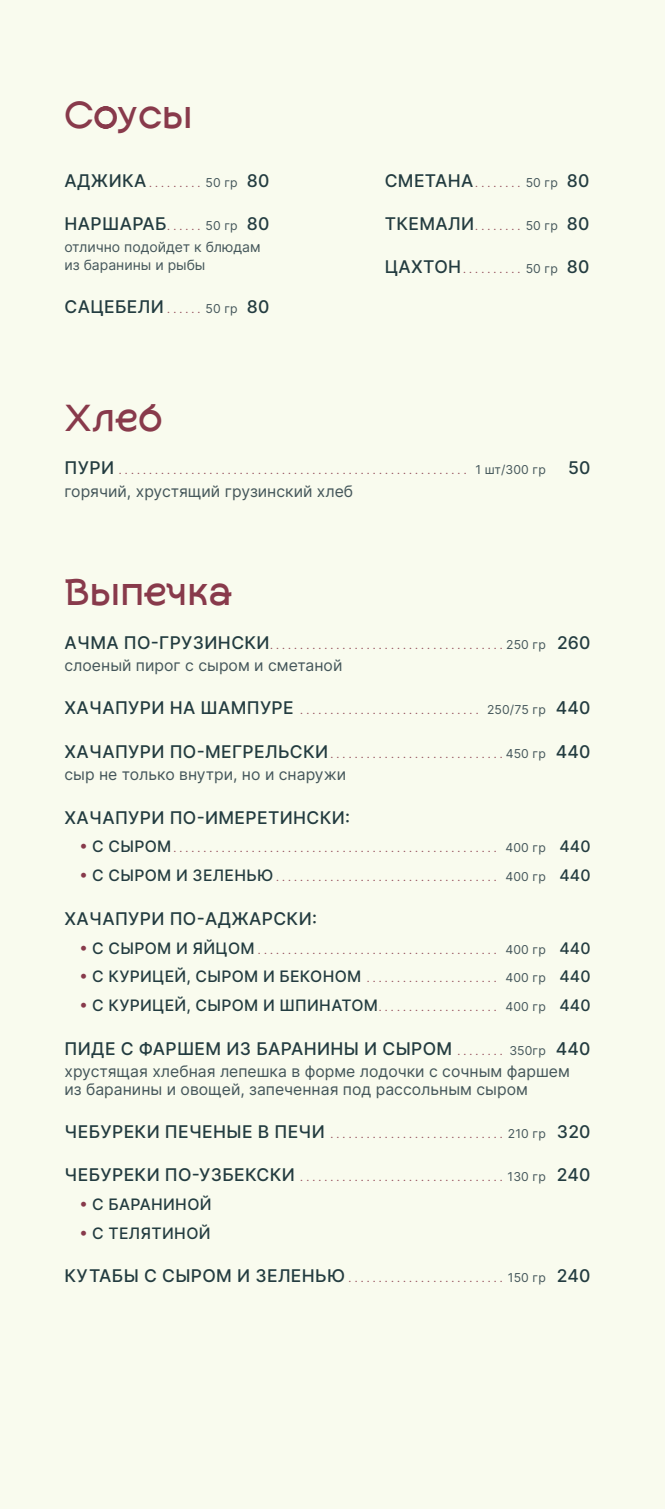
<style>
.page{position:relative;width:665px;height:1509px;background:#fff}
.page>*{position:absolute;margin:0;border:0;box-sizing:border-box;transform-origin:0 0}
.t1{font:42px "Lena";color:#883a4b}
.t2{font:500 17.5px "Inter";letter-spacing:.02em;color:#233c40}
.t3{font:15.75px/17.5px "Inter";color:#44565a}
.t4{font:500 15.75px "Inter";letter-spacing:.02em;color:#233c40}
.t5{font:14px/17.5px "Inter";color:#44565a}
.t6{font:10.5px "Inter";color:#924a57}
.s1{font-weight:500;font-size:17.5px;color:#233c40}
.s2{font-size:12.25px;color:#44565a}
.s3{font-weight:400;font-size:10.5px;color:#924a57}
.s4{font-weight:400;font-size:12.25px;color:#44565a}
.s5{font-weight:500;font-size:15.75px;color:#883a4b}
.s6{font-weight:500;font-size:15.75px;color:#233c40}
.s7{color:#883a4b}
</style>
<div class="page">
<div style="left:0;top:0;width:665px;height:1508px;background:#f9fbee"></div>
<h1 class="t1" style="left:64px;top:94px;width:129px">Соусы</h1>
<p class="t6" style="left:65px;top:175px;width:206px"><span class="s1">АДЖИКА</span>......... <span class="s2">50 гр</span> <span class="s1">80</span></p>
<h2 class="t2" style="left:65px;top:211px;width:206px">НАРШАРАБ<span class="s3">. . . . . .</span> <span class="s4">50 гр</span> 80</h2>
<h3 class="t5" style="left:64px;top:238px;width:198px">отлично подойдет к блюдам из баранины и рыбы</h3>
<h2 class="t2" style="left:65px;top:294px;width:206px">САЦЕБЕЛИ <span class="s3">. . . . . .</span> <span class="s4">50 гр</span> 80</h2>
<h2 class="t2" style="left:385px;top:167px;width:206px">СМЕТАНА<span class="s3">........</span> <span class="s4">50 гр</span> 80</h2>
<h2 class="t2" style="left:385px;top:211px;width:206px">ТКЕМАЛИ<span class="s3">. . . . . . . .</span> <span class="s4">50 гр</span> 80</h2>
<p class="t6" style="left:385px;top:262px;width:206px"><span class="s1">ЦАХТОН</span>.......... <span class="s2">50 гр</span> <span class="s1">80</span></p>
<h1 class="t1" style="left:64px;top:396px;width:99px">Хлеб</h1>
<p class="t6" style="left:65px;top:463px;width:483px"><span class="s1">ПУРИ</span> .......................................................... <span class="s2">1 шт/300 гр</span></p>
<h2 class="t2" style="left:568px;top:455px;width:24px">50</h2>
<h3 class="t3" style="left:64px;top:482px;width:290px">горячий, хрустящий грузинский хлеб</h3>
<h1 class="t1" style="left:64px;top:570px;width:170px">Выпечка</h1>
<p class="t6" style="left:65px;top:637px;width:527px"><span class="s1">АЧМА ПО-ГРУЗИНСКИ</span>.......................................<span class="s2">250 гр</span> <span class="s1">260</span></p>
<h3 class="t3" style="left:64px;top:656px;width:279px">слоеный пирог с сыром и сметаной</h3>
<p class="t6" style="left:65px;top:703px;width:527px"><span class="s1">ХАЧАПУРИ НА ШАМПУРЕ</span> .............................. <span class="s2">250/75 гр</span> <span class="s1">440</span></p>
<p class="t6" style="left:65px;top:746px;width:527px"><span class="s1">ХАЧАПУРИ ПО-МЕГРЕЛЬСКИ</span>.............................<span class="s2">450 гр</span> <span class="s1">440</span></p>
<h3 class="t3" style="left:64px;top:765px;width:283px">сыр не только внутри, но и снаружи</h3>
<h2 class="t2" style="left:65px;top:804px;width:287px">ХАЧАПУРИ ПО-ИМЕРЕТИНСКИ:</h2>
<p class="t6" style="left:79px;top:840px;width:512px"><span class="s5">•</span> <span class="s6">С СЫРОМ</span>...................................................... <span class="s2">400 гр</span> <span class="s6">440</span></p>
<p class="t6" style="left:79px;top:869px;width:512px"><span class="s5">•</span> <span class="s6">С СЫРОМ И ЗЕЛЕНЬЮ</span>..................................... <span class="s2">400 гр</span> <span class="s6">440</span></p>
<h2 class="t2" style="left:65px;top:905px;width:254px">ХАЧАПУРИ ПО-АДЖАРСКИ:</h2>
<p class="t6" style="left:79px;top:941px;width:512px"><span class="s5">•</span> <span class="s6">С СЫРОМ И ЯЙЦОМ</span>........................................ <span class="s2">400 гр</span> <span class="s6">440</span></p>
<h3 class="t4" style="left:79px;top:965px;width:512px"><span class="s7">•</span> С КУРИЦЕЙ, СЫРОМ И БЕКОНОМ <span class="s3">......................</span> <span class="s4">400 гр</span> 440</h3>
<h3 class="t4" style="left:79px;top:993px;width:512px"><span class="s7">•</span> С КУРИЦЕЙ, СЫРОМ И ШПИНАТОМ<span class="s3">. . . . . . . . . . . . . . . . . . . .</span> <span class="s4">400 гр</span> 440</h3>
<h2 class="t2" style="left:65px;top:1035px;width:527px">ПИДЕ С ФАРШЕМ ИЗ БАРАНИНЫ И СЫРОМ <span class="s3">. . . . . . . .</span> <span class="s4">350гр</span> 440</h2>
<h3 class="t3" style="left:64px;top:1062px;width:507px">хрустящая хлебная лепешка в форме лодочки с сочным фаршем из баранины и овощей, запеченная под рассольным сыром</h3>
<p class="t6" style="left:65px;top:1126px;width:527px"><span class="s1">ЧЕБУРЕКИ ПЕЧЕНЫЕ В ПЕЧИ</span> ............................. <span class="s2">210 гр</span> <span class="s1">320</span></p>
<p class="t6" style="left:65px;top:1169px;width:527px"><span class="s1">ЧЕБУРЕКИ ПО-УЗБЕКСКИ</span> .................................. <span class="s2">130 гр</span> <span class="s1">240</span></p>
<h3 class="t4" style="left:79px;top:1192px;width:134px"><span class="s7">•</span> С БАРАНИНОЙ</h3>
<h3 class="t4" style="left:79px;top:1221px;width:133px"><span class="s7">•</span> С ТЕЛЯТИНОЙ</h3>
<p class="t6" style="left:65px;top:1270px;width:527px"><span class="s1">КУТАБЫ С СЫРОМ И ЗЕЛЕНЬЮ</span>.......................... <span class="s2">150 гр</span> <span class="s1">240</span></p>
</div>
